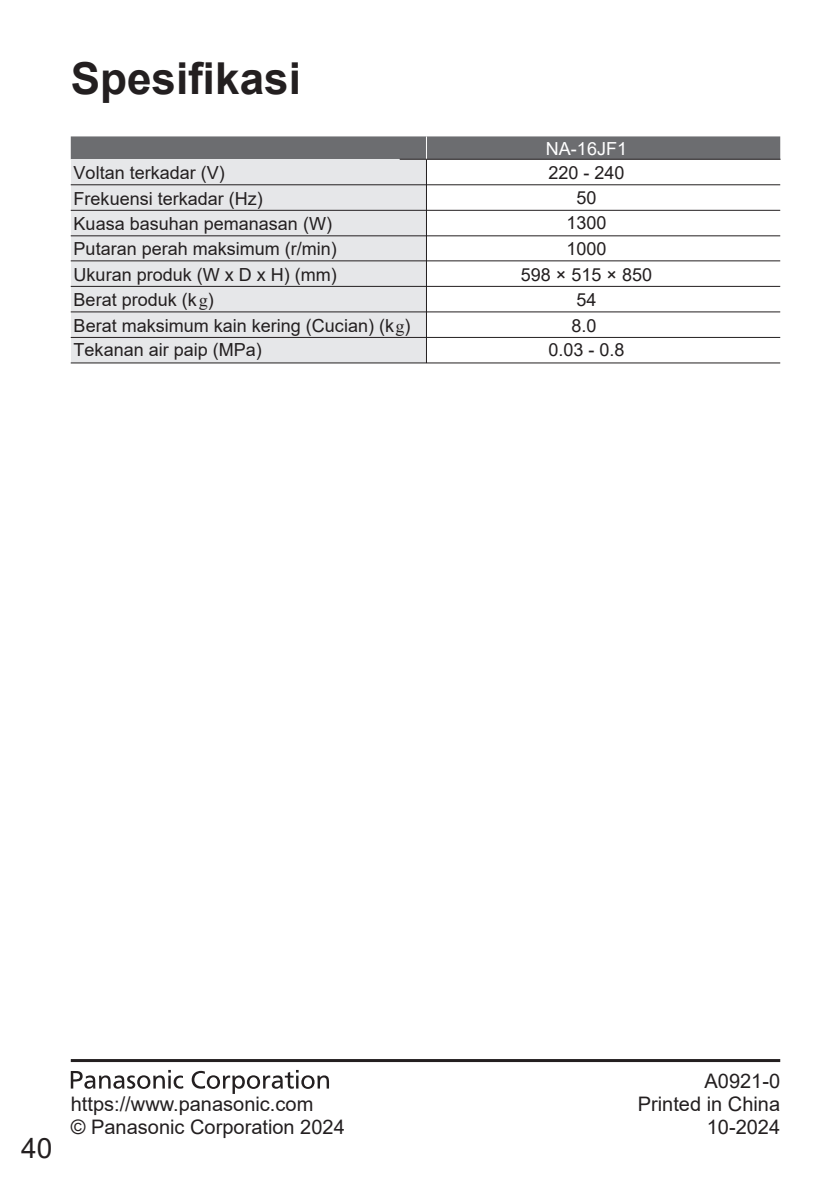
<style>
.page{position:relative;width:840px;height:1191px;background:#fff}
.page>*{position:absolute;margin:0;border:0;box-sizing:border-box;transform-origin:0 0}
.t1{font:700 44px "Arial";color:#231f20}
.t2{font:28px "Arial";color:#231f20}
.t3{font:20px/23px "Arial";color:#231f20;text-align:right}
.t4{font:18px "Arial";color:#231f20}
.t5{font:18px "Arial";color:#fff}
.s1{font-family:"Times New Roman"}
</style>
<div class="page">
<hr style="left:71px;top:1059px;width:708px;height:3px;background:#231f20">
<svg style="left:71px;top:1070px;width:258px;height:24px"></svg>
<div style="left:71px;top:159px;width:355px;height:203px;background:#e6e7e9"></div>
<hr style="left:71px;top:210px;width:708px;height:1px;background:#231f20">
<hr style="left:71px;top:235px;width:708px;height:1px;background:#231f20">
<hr style="left:71px;top:260px;width:708px;height:1px;background:#231f20">
<hr style="left:71px;top:286px;width:708px;height:1px;background:#231f20">
<hr style="left:71px;top:311px;width:708px;height:1px;background:#231f20">
<div style="left:71px;top:136px;width:708px;height:23px;background:#6c6d70"></div>
<hr style="left:399px;top:159px;width:381px;height:1px;background:#231f20">
<hr style="left:426px;top:159px;width:1px;height:204px;background:#231f20">
<hr style="left:71px;top:184px;width:708px;height:1px;background:#231f20">
<hr style="left:71px;top:337px;width:708px;height:1px;background:#231f20">
<hr style="left:71px;top:362px;width:708px;height:1px;background:#231f20">
<h1 class="t1" style="left:71px;top:48px;width:231px">Spesifikasi</h1>
<p class="t5" style="left:545px;top:136px;width:83px">NA-16JF1</p>
<p class="t4" style="left:74px;top:160px;width:153px">Voltan terkadar (V)</p>
<p class="t4" style="left:548px;top:160px;width:78px">220 - 240</p>
<p class="t4" style="left:74px;top:186px;width:191px">Frekuensi terkadar (Hz)</p>
<p class="t4" style="left:576px;top:186px;width:22px">50</p>
<p class="t4" style="left:74px;top:211px;width:260px">Kuasa basuhan pemanasan (W)</p>
<p class="t4" style="left:566px;top:211px;width:42px">1300</p>
<p class="t4" style="left:74px;top:236px;width:265px">Putaran perah maksimum (r/min)</p>
<p class="t4" style="left:566px;top:236px;width:42px">1000</p>
<p class="t4" style="left:74px;top:262px;width:265px">Ukuran produk (W x D x H) (mm)</p>
<p class="t4" style="left:520px;top:262px;width:133px">598 × 515 × 850</p>
<p class="t4" style="left:74px;top:287px;width:142px">Berat produk (k<span class="s1">g</span>)</p>
<p class="t4" style="left:576px;top:287px;width:22px">54</p>
<p class="t4" style="left:74px;top:313px;width:338px">Berat maksimum kain kering (Cucian) (k<span class="s1">g</span>)</p>
<p class="t4" style="left:571px;top:313px;width:27px">8.0</p>
<p class="t4" style="left:74px;top:337px;width:190px">Tekanan air paip (MPa)</p>
<p class="t4" style="left:548px;top:337px;width:78px">0.03 - 0.8</p>
<h2 class="t2" style="left:21px;top:1129px;width:33px">40</h2>
<p class="t3" style="left:71px;top:1092px;width:275px;text-align:left">https://www.panasonic.com<br>© Panasonic Corporation 2024</p>
<p class="t3" style="left:637px;top:1069px;width:144px">A0921-0<br>Printed in China<br>10-2024</p>
</div>
